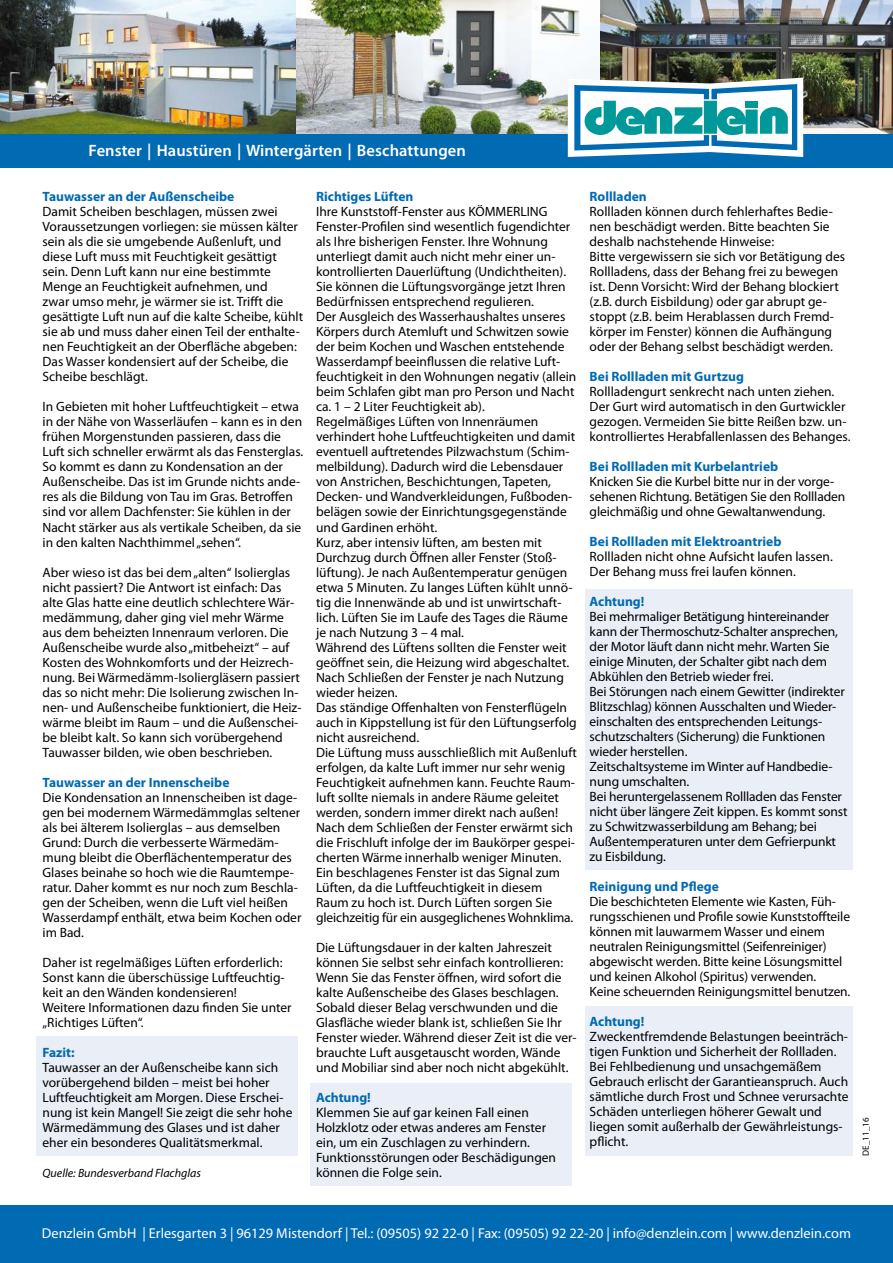
<style>
.page{position:relative;width:893px;height:1263px;background:#fff}
.page>*{position:absolute;margin:0;border:0;box-sizing:border-box;transform-origin:0 0}
.t1{font:600 16.5px "Myriad Pro";letter-spacing:.005em;color:#fff}
.t2{font:14.4px "Myriad Pro";color:#fff}
.t3{font:13.5px/15px "Myriad Pro";color:#000}
.t4{font:700 13.5px "Myriad Pro";color:#006ab3}
.t5{font:italic 12px "Myriad Pro";color:#000}
.t6{font:9px "Myriad Pro";color:#000}
</style>
<div class="page">
<div style="left:585px;top:1006px;width:268px;height:149px;background:#eaeef7"></div>
<div style="left:585px;top:589px;width:268px;height:280px;background:#eaeef7"></div>
<div style="left:36px;top:1036px;width:262px;height:119px;background:#eaeef7"></div>
<div style="left:310px;top:1083px;width:261px;height:103px;background:#eaeef7"></div>
<div style="left:0;top:1205px;width:893px;height:58px;background:#006ab3"></div>
<img style="left:0;top:0;width:893px;height:135px">
<div style="left:0;top:135px;width:893px;height:33px;background:#006ab3"></div>
<svg style="left:568px;top:78px;width:235px;height:79px"></svg>
<p class="t1" style="left:89px;top:140px;width:379px">Fenster | Haustüren | Wintergärten | Beschattungen</p>
<p class="t4" style="left:43px;top:188px;width:193px">Tauwasser an der Außenscheibe</p>
<p class="t3" style="left:43px;top:204px;width:262px">Damit Scheiben beschlagen, müssen zwei Voraussetzungen vorliegen: sie müssen kälter sein als die sie umgebende Außenluft, und diese Luft muss mit Feuchtigkeit gesättigt sein. Denn Luft kann nur eine bestimmte Menge an Feuchtigkeit aufnehmen, und<br>zwar umso mehr, je wärmer sie ist. Trifft die gesättigte Luft nun auf die kalte Scheibe, kühlt sie ab und muss daher einen Teil der enthalte&shy;nen Feuchtigkeit an der Oberfläche abgeben:<br>Das Wasser kondensiert auf der Scheibe, die Scheibe beschlägt.</p>
<p class="t3" style="left:43px;top:399px;width:262px">In Gebieten mit hoher Luftfeuchtigkeit – etwa in der Nähe von Wasserläufen – kann es in den frühen Morgenstunden passieren, dass die Luft sich schneller erwärmt als das Fensterglas.<br>So kommt es dann zu Kondensation an der Außenscheibe. Das ist im Grunde nichts ande&shy;res als die Bildung von Tau im Gras. Betroffen sind vor allem Dachfenster: Sie kühlen in der Nacht stärker aus als vertikale Scheiben, da sie in den kalten Nachthimmel „sehen“.</p>
<p class="t3" style="left:43px;top:564px;width:260px">Aber wieso ist das bei dem „alten“ Isolierglas nicht passiert? Die Antwort ist einfach: Das alte Glas hatte eine deutlich schlechtere Wär&shy;medämmung, daher ging viel mehr Wärme aus dem beheizten Innenraum verloren. Die Außenscheibe wurde also „mitbeheizt“ – auf Kosten des Wohnkomforts und der Heizrech&shy;nung. Bei Wärmedämm-Isoliergläsern passiert das so nicht mehr: Die Isolierung zwischen In&shy;nen- und Außenscheibe funktioniert, die Heiz&shy;wärme bleibt im Raum – und die Außenschei&shy;be bleibt kalt. So kann sich vorübergehend Tauwasser bilden, wie oben beschrieben.</p>
<p class="t4" style="left:43px;top:773px;width:188px">Tauwasser an der Innenscheibe</p>
<p class="t3" style="left:43px;top:789px;width:260px">Die Kondensation an Innenscheiben ist dage&shy;gen bei modernem Wärmedämmglas seltener als bei älterem Isolierglas – aus demselben Grund: Durch die verbesserte Wärmedäm&shy;mung bleibt die Oberflächentemperatur des Glases beinahe so hoch wie die Raumtempe&shy;ratur. Daher kommt es nur noch zum Beschla&shy;gen der Scheiben, wenn die Luft viel heißen Wasserdampf enthält, etwa beim Kochen oder im Bad.</p>
<p class="t3" style="left:43px;top:954px;width:251px">Daher ist regelmäßiges Lüften erforderlich:<br>Sonst kann die überschüssige Luftfeuchtig&shy;keit an den Wänden kondensieren!<br>Weitere Informationen dazu finden Sie unter „Richtiges Lüften“.</p>
<p class="t4" style="left:43px;top:1043px;width:34px">Fazit:</p>
<p class="t3" style="left:43px;top:1059px;width:252px">Tauwasser an der Außenscheibe kann sich vorübergehend bilden – meist bei hoher Luftfeuchtigkeit am Morgen. Diese Erschei&shy;nung ist kein Mangel! Sie zeigt die sehr hohe Wärmedämmung des Glases und ist daher eher ein besonderes Qualitätsmerkmal.</p>
<p class="t5" style="left:43px;top:1165px;width:160px">Quelle: Bundesverband Flachglas</p>
<p class="t4" style="left:316px;top:188px;width:99px">Richtiges Lüften</p>
<p class="t3" style="left:316px;top:204px;width:262px">Ihre Kunststoff-Fenster aus KÖMMERLING Fenster-Profilen sind wesentlich fugendichter als Ihre bisherigen Fenster. Ihre Wohnung unterliegt damit auch nicht mehr einer un&shy;kontrollierten Dauerlüftung (Undichtheiten).<br>Sie können die Lüftungsvorgänge jetzt Ihren Bedürfnissen entsprechend regulieren.<br>Der Ausgleich des Wasserhaushaltes unseres Körpers durch Atemluft und Schwitzen sowie der beim Kochen und Waschen entstehende Wasserdampf beeinflussen die relative Luft&shy;feuchtigkeit in den Wohnungen negativ (allein beim Schlafen gibt man pro Person und Nacht ca. 1 – 2 Liter Feuchtigkeit ab).<br>Regelmäßiges Lüften von Innenräumen verhindert hohe Luftfeuchtigkeiten und damit eventuell auftretendes Pilzwachstum (Schim&shy;melbildung). Dadurch wird die Lebensdauer von Anstrichen, Beschichtungen, Tapeten, Decken- und Wandverkleidungen, Fußboden&shy;belägen sowie der Einrichtungsgegenstände und Gardinen erhöht.<br>Kurz, aber intensiv lüften, am besten mit Durchzug durch Öffnen aller Fenster (Stoß&shy;lüftung). Je nach Außentemperatur genügen etwa 5 Minuten. Zu langes Lüften kühlt unnö&shy;tig die Innenwände ab und ist unwirtschaft&shy;lich. Lüften Sie im Laufe des Tages die Räume je nach Nutzung 3 – 4 mal.<br>Während des Lüftens sollten die Fenster weit geöffnet sein, die Heizung wird abgeschaltet.<br>Nach Schließen der Fenster je nach Nutzung wieder heizen.<br>Das ständige Offenhalten von Fensterflügeln auch in Kippstellung ist für den Lüftungserfolg nicht ausreichend.<br>Die Lüftung muss ausschließlich mit Außenluft erfolgen, da kalte Luft immer nur sehr wenig Feuchtigkeit aufnehmen kann. Feuchte Raum&shy;luft sollte niemals in andere Räume geleitet werden, sondern immer direkt nach außen!<br>Nach dem Schließen der Fenster erwärmt sich die Frischluft infolge der im Baukörper gespei&shy;cherten Wärme innerhalb weniger Minuten.<br>Ein beschlagenes Fenster ist das Signal zum Lüften, da die Luftfeuchtigkeit in diesem Raum zu hoch ist. Durch Lüften sorgen Sie gleichzeitig für ein ausgeglichenes Wohnklima.</p>
<p class="t3" style="left:316px;top:939px;width:262px">Die Lüftungsdauer in der kalten Jahreszeit können Sie selbst sehr einfach kontrollieren:<br>Wenn Sie das Fenster öffnen, wird sofort die kalte Außenscheibe des Glases beschlagen.<br>Sobald dieser Belag verschwunden und die Glasfläche wieder blank ist, schließen Sie Ihr Fenster wieder. Während dieser Zeit ist die ver&shy;brauchte Luft ausgetauscht worden, Wände und Mobiliar sind aber noch nicht abgekühlt.</p>
<p class="t4" style="left:316px;top:1088px;width:56px">Achtung!</p>
<p class="t3" style="left:316px;top:1104px;width:242px">Klemmen Sie auf gar keinen Fall einen Holzklotz oder etwas anderes am Fenster ein, um ein Zuschlagen zu verhindern.<br>Funktionsstörungen oder Beschädigungen können die Folge sein.</p>
<p class="t4" style="left:590px;top:188px;width:59px">Rollladen</p>
<p class="t3" style="left:590px;top:204px;width:257px">Rollladen können durch fehlerhaftes Bedie&shy;nen beschädigt werden. Bitte beachten Sie deshalb nachstehende Hinweise:<br>Bitte vergewissern sie sich vor Betätigung des Rollladens, dass der Behang frei zu bewegen ist. Denn Vorsicht: Wird der Behang blockiert (z.B. durch Eisbildung) oder gar abrupt ge&shy;stoppt (z.B. beim Herablassen durch Fremd&shy;körper im Fenster) können die Aufhängung oder der Behang selbst beschädigt werden.</p>
<p class="t4" style="left:590px;top:368px;width:156px">Bei Rollladen mit Gurtzug</p>
<p class="t3" style="left:590px;top:384px;width:262px">Rollladengurt senkrecht nach unten ziehen.<br>Der Gurt wird automatisch in den Gurtwickler gezogen. Vermeiden Sie bitte Reißen bzw. un&shy;kontrolliertes Herabfallenlassen des Behanges.</p>
<p class="t4" style="left:590px;top:458px;width:190px">Bei Rollladen mit Kurbelantrieb</p>
<p class="t3" style="left:590px;top:474px;width:257px">Knicken Sie die Kurbel bitte nur in der vorge&shy;sehenen Richtung. Betätigen Sie den Rollladen gleichmäßig und ohne Gewaltanwendung.</p>
<p class="t4" style="left:590px;top:533px;width:193px">Bei Rollladen mit Elektroantrieb</p>
<p class="t3" style="left:590px;top:549px;width:245px">Rollladen nicht ohne Aufsicht laufen lassen.<br>Der Behang muss frei laufen können.</p>
<p class="t4" style="left:590px;top:593px;width:56px">Achtung!</p>
<p class="t3" style="left:590px;top:609px;width:259px">Bei mehrmaliger Betätigung hintereinander kann der Thermoschutz-Schalter ansprechen, der Motor läuft dann nicht mehr. Warten Sie einige Minuten, der Schalter gibt nach dem Abkühlen den Betrieb wieder frei.<br>Bei Störungen nach einem Gewitter (indirekter Blitzschlag) können Ausschalten und Wieder&shy;einschalten des entsprechenden Leitungs&shy;schutzschalters (Sicherung) die Funktionen wieder herstellen.<br>Zeitschaltsysteme im Winter auf Handbedie&shy;nung umschalten.<br>Bei heruntergelassenem Rollladen das Fenster nicht über längere Zeit kippen. Es kommt sonst zu Schwitzwasserbildung am Behang; bei Außentemperaturen unter dem Gefrierpunkt zu Eisbildung.</p>
<p class="t4" style="left:590px;top:878px;width:131px">Reinigung und Pflege</p>
<p class="t3" style="left:590px;top:894px;width:262px">Die beschichteten Elemente wie Kasten, Füh&shy;rungsschienen und Profile sowie Kunststoffteile können mit lauwarmem Wasser und einem neutralen Reinigungsmittel (Seifenreiniger) abgewischt werden. Bitte keine Lösungsmittel und keinen Alkohol (Spiritus) verwenden.<br>Keine scheuernden Reinigungsmittel benutzen.</p>
<p class="t4" style="left:590px;top:1013px;width:56px">Achtung!</p>
<p class="t3" style="left:590px;top:1029px;width:260px">Zweckentfremdende Belastungen beeinträch&shy;tigen Funktion und Sicherheit der Rollladen.<br>Bei Fehlbedienung und unsachgemäßem Gebrauch erlischt der Garantieanspruch. Auch sämtliche durch Frost und Schnee verursachte Schäden unterliegen höherer Gewalt und liegen somit außerhalb der Gewährleistungs&shy;pflicht.</p>
<p class="t6" style="left:860px;top:1155px;width:39px;rotate:-90deg">DE_11_16</p>
<p class="t2" style="left:42px;top:1224px;width:811px">Denzlein GmbH | Erlesgarten 3 | 96129 Mistendorf | Tel.: (09505) 92 22-0 | Fax: (09505) 92 22-20 | info@denzlein.com | www.denzlein.com</p>
</div>
